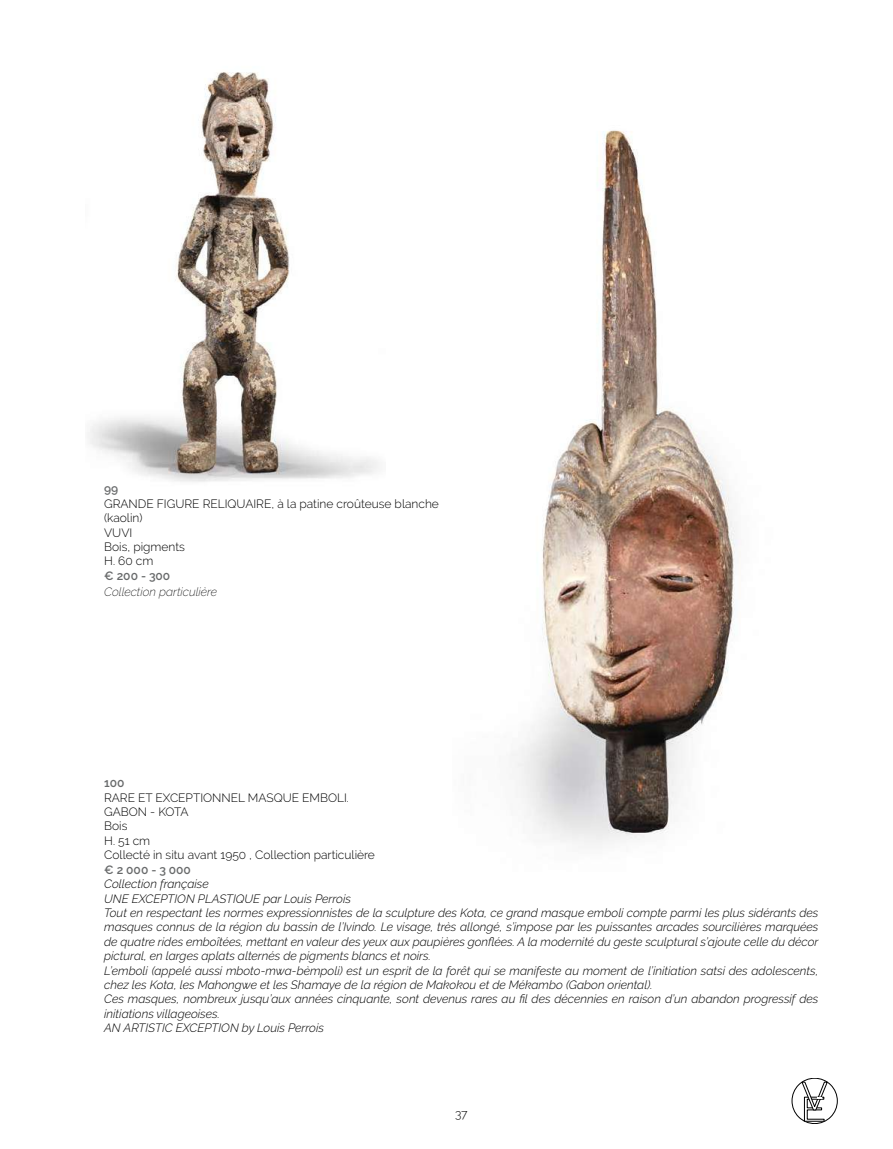
<style>
.page{position:relative;width:893px;height:1149px;background:#fff}
.page>*{position:absolute;margin:0;border:0;box-sizing:border-box;transform-origin:0 0}
.t1{font:italic 300 12px/14.4px "Raleway";color:#000}
.t2{font:300 12px/14.4px "Raleway";color:#000}
.t3{font:600 12px "Raleway";color:#686a6b}
.t4{font:italic 200 12px "Raleway";color:#000}
</style>
<div class="page">
<svg style="left:792px;top:1078px;width:45px;height:45px"></svg>
<img style="left:88px;top:72px;width:291px;height:410px">
<img style="left:511px;top:130px;width:229px;height:715px">
<p class="t3" style="left:104px;top:482px;width:16px">99</p>
<p class="t2" style="left:104px;top:496px;width:336px">GRANDE FIGURE RELIQUAIRE, à la patine croûteuse blanche (kaolin)<br>VUVI<br>Bois, pigments<br>H. 60 cm</p>
<p class="t3" style="left:104px;top:568px;width:68px">€ 200 - 300</p>
<p class="t4" style="left:104px;top:584px;width:114px">Collection particulière</p>
<p class="t3" style="left:104px;top:775px;width:22px">100</p>
<p class="t2" style="left:104px;top:789px;width:272px">RARE ET EXCEPTIONNEL MASQUE EMBOLI.<br>GABON - KOTA<br>Bois<br>H. 51 cm<br>Collecté in situ avant 1950 , Collection particulière</p>
<p class="t3" style="left:104px;top:862px;width:88px">€ 2 000 - 3 000</p>
<p class="t1" style="left:104px;top:876px;width:716px">Collection française<br>UNE EXCEPTION PLASTIQUE par Louis Perrois<br>Tout en respectant les normes expressionnistes de la sculpture des Kota, ce grand masque emboli compte parmi les plus sidérants des masques connus de la région du bassin de l’Ivindo. Le visage, très allongé, s’impose par les puissantes arcades sourcilières marquées de quatre rides emboîtées, mettant en valeur des yeux aux paupières gonflées. A la modernité du geste sculptural s’ajoute celle du décor pictural, en larges aplats alternés de pigments blancs et noirs.<br>L’emboli (appelé aussi mboto-mwa-bèmpoli) est un esprit de la forêt qui se manifeste au moment de l’initiation satsi des adolescents, chez les Kota, les Mahongwe et les Shamaye de la région de Makokou et de Mékambo (Gabon oriental).<br>Ces masques, nombreux jusqu’aux années cinquante, sont devenus rares au fil des décennies en raison d’un abandon progressif des initiations villageoises.<br>AN ARTISTIC EXCEPTION by Louis Perrois</p>
<p class="t2" style="left:455px;top:1106px;width:14px">37</p>
</div>
